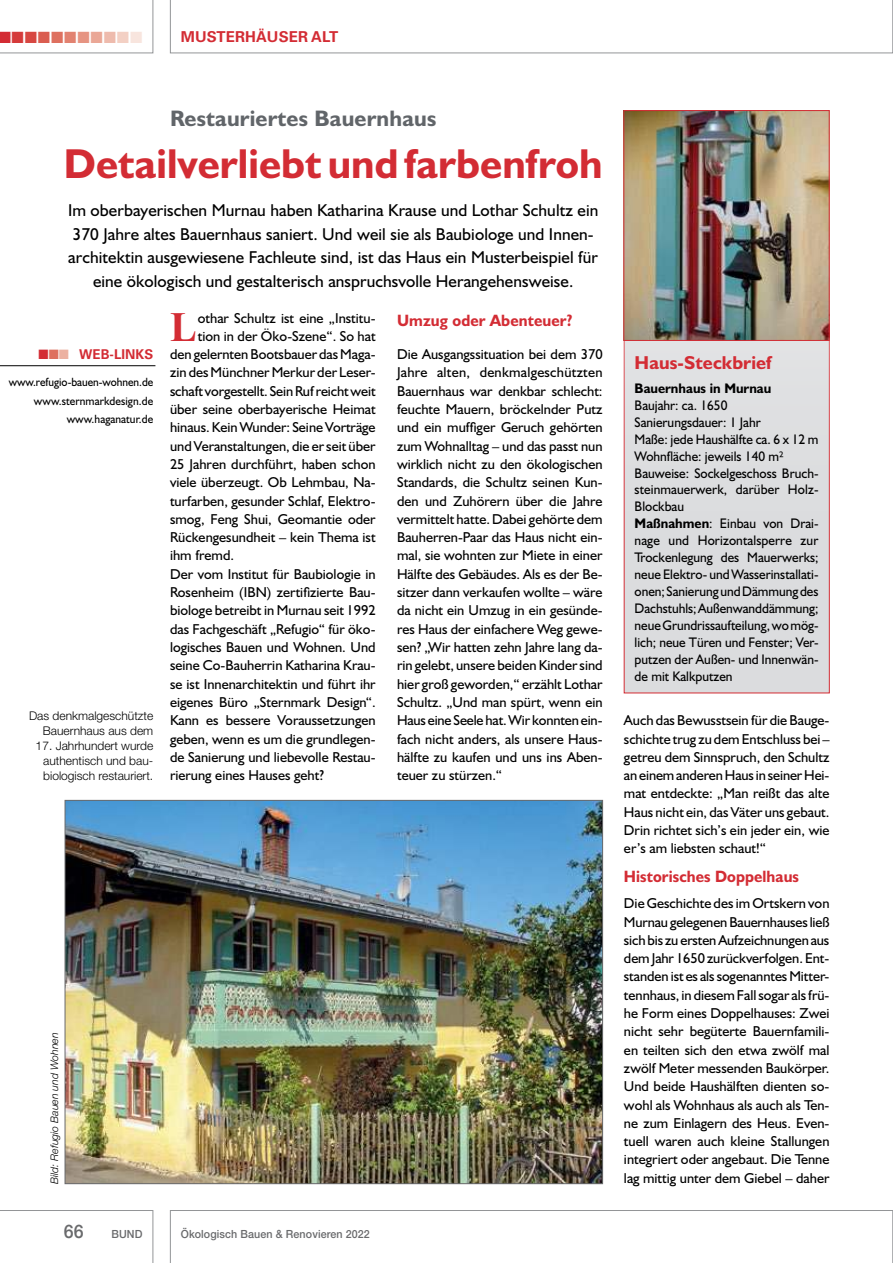
<style>
.page{position:relative;width:893px;height:1263px;background:#fff}
.page>*{position:absolute;margin:0;border:0;box-sizing:border-box;transform-origin:0 0}
.t1{font:700 42px "Humanist 521 BT";letter-spacing:.005em;color:#d32c34}
.t2{font:700 42px "Times New Roman";color:#d32c34;scale:.95 1}
.t3{font:700 22.5px "Humanist 521 BT";letter-spacing:.01em;color:#616569}
.t4{font:700 18.75px "Humanist 521 BT";letter-spacing:.005em;color:#d32c34}
.t5{font:500 18.75px "Helvetica Neue";color:#696a6c;scale:.95 1}
.t6{font:17.25px/23.7px "Humanist 521 BT";letter-spacing:.005em;color:#000;text-align:center}
.t7{font:700 16.5px "Humanist 521 BT";letter-spacing:.005em;color:#d32c34;scale:.95 1}
.t8{font:16.2px "Zapf Dingbats";color:#d32c34}
.t9{font:700 15px "Univers LT";letter-spacing:.005em;color:#d32c34}
.t10{font:14.4px/18.3px "Humanist 521 BT";color:#000;text-align:justify}
.t11{font:13.95px/17px "Humanist 521 BT";color:#000;scale:.96 1}
.t12{font:700 13.95px "Humanist 521 BT";color:#000;scale:.96 1}
.t13{font:700 13.5px "Univers LT";letter-spacing:.005em;color:#d32c34}
.t14{font:300 12px/15px "Helvetica Neue";color:#000;text-align:right}
.t15{font:12px/18.5px "Humanist 521 BT";letter-spacing:.005em;color:#000;text-align:right;scale:.94 1}
.t16{font:500 11.25px "Helvetica Neue";letter-spacing:.01em;color:#696a6c;scale:.95 1}
.t17{font:italic 300 10.5px "Helvetica Neue";letter-spacing:.005em;color:#000}
.s1{color:#d53a3a}
.s2{color:#d74741}
.s3{color:#da5d50}
.s4{color:#de705f}
.s5{color:#e28270}
.s6{color:#e69482}
.s7{color:#eaa796}
.s8{color:#eebbad}
.s9{color:#f3d0c4}
.s10{color:#f8e5de}
.s11{color:#ecb1a1}
.s12{color:#fff}
.s13{font-weight:700}
</style>
<div class="page">
<svg style="left:170px;top:0;width:723px;height:53px"></svg>
<svg style="left:0;top:0;width:153px;height:53px"></svg>
<svg style="left:170px;top:1210px;width:723px;height:53px"></svg>
<svg style="left:0;top:1210px;width:153px;height:53px"></svg>
<hr style="left:0;top:365px;width:155px;height:1px;background:#000">
<div style="left:624px;top:111px;width:205px;height:582px;background:#dbdcde"></div>
<img style="left:67px;top:802px;width:534px;height:380px">
<img style="left:626px;top:112px;width:201px;height:227px">
<div style="left:624px;top:110px;width:205px;height:231px;border:1px solid #d32c34"></div>
<p class="t8" style="left:-2px;top:28px;width:146px">■<span class="s1">■</span><span class="s2">■</span><span class="s3">■</span><span class="s4">■</span><span class="s5">■</span><span class="s6">■</span><span class="s7">■</span><span class="s8">■</span><span class="s9">■</span><span class="s10">■</span></p>
<p class="t9" style="left:181px;top:28px;width:159px">MUSTERHÄUSER ALT</p>
<h2 class="t3" style="left:170px;top:111px;width:268px">Restauriertes Bauernhaus</h2>
<h1 class="t1" style="left:64px;top:149px;width:540px">Detailverliebt und farbenfroh</h1>
<p class="t6" style="left:68px;top:199px;width:532px">Im oberbayerischen Murnau haben Katharina Krause und Lothar Schultz ein 370 Jahre altes Bauernhaus saniert. Und weil sie als Baubiologe und Innen&shy;architektin ausgewiesene Fachleute sind, ist das Haus ein Musterbeispiel für eine ökologisch und gestalterisch anspruchsvolle Herangehensweise.</p>
<p class="t13" style="left:39px;top:347px;width:116px">■<span class="s4">■</span><span class="s11">■</span><span class="s12">■</span>WEB-LINKS</p>
<p class="t15" style="left:9px;top:373px;width:155px">www.refugio-bauen-wohnen.de www.sternmarkdesign.de www.haganatur.de</p>
<p class="t14" style="left:29px;top:710px;width:126px">Das denkmalgeschützte<br>Bauernhaus aus dem</p>
<p class="t14" style="left:43px;top:740px;width:112px;text-align:justify;text-indent:-8px">17. Jahrhundert wurde authentisch und bau&shy;biologisch restauriert.</p>
<h1 class="t2" style="left:170px;top:302px;width:30px">L</h1>
<p class="t10" style="left:198px;top:309px;width:179px">othar Schultz ist eine „Institu-</p>
<p class="t10" style="left:198px;top:327px;width:179px">tion in der Öko-Szene“. So hat</p>
<p class="t10" style="left:170px;top:345px;width:207px">den gelernten Bootsbauer das Maga-</p>
<p class="t10" style="left:170px;top:364px;width:207px">zin des Münchner Merkur der Leser-</p>
<p class="t10" style="left:170px;top:382px;width:207px">schaft vorgestellt. Sein Ruf reicht weit</p>
<p class="t10" style="left:170px;top:400px;width:207px">über seine oberbayerische Heimat</p>
<p class="t10" style="left:170px;top:419px;width:207px">hinaus. Kein Wunder: Seine Vorträge</p>
<p class="t10" style="left:170px;top:437px;width:207px">und Veranstaltungen, die er seit über</p>
<p class="t10" style="left:170px;top:455px;width:207px">25 Jahren durchführt, haben schon</p>
<p class="t10" style="left:170px;top:473px;width:207px">viele überzeugt. Ob Lehmbau, Na-</p>
<p class="t10" style="left:170px;top:492px;width:207px">turfarben, gesunder Schlaf, Elektro-</p>
<p class="t10" style="left:170px;top:510px;width:207px">smog, Feng Shui, Geomantie oder</p>
<p class="t10" style="left:170px;top:528px;width:207px">Rückengesundheit – kein Thema ist</p>
<p class="t10" style="left:170px;top:547px;width:66px">ihm fremd.</p>
<p class="t10" style="left:170px;top:565px;width:207px">Der vom Institut für Baubiologie in</p>
<p class="t10" style="left:170px;top:583px;width:207px">Rosenheim (IBN) zertifizierte Bau-</p>
<p class="t10" style="left:170px;top:602px;width:207px">biologe betreibt in Murnau seit 1992</p>
<p class="t10" style="left:170px;top:620px;width:207px">das Fachgeschäft „Refugio“ für öko-</p>
<p class="t10" style="left:170px;top:638px;width:207px">logisches Bauen und Wohnen. Und</p>
<p class="t10" style="left:170px;top:656px;width:207px">seine Co-Bauherrin Katharina Krau-</p>
<p class="t10" style="left:170px;top:675px;width:207px">se ist Innenarchitektin und führt ihr</p>
<p class="t10" style="left:170px;top:693px;width:207px">eigenes Büro „Sternmark Design“.</p>
<p class="t10" style="left:170px;top:711px;width:207px">Kann es bessere Voraussetzungen</p>
<p class="t10" style="left:170px;top:730px;width:207px">geben, wenn es um die grundlegen-</p>
<p class="t10" style="left:170px;top:748px;width:207px">de Sanierung und liebevolle Restau-</p>
<p class="t10" style="left:170px;top:766px;width:155px">rierung eines Hauses geht?</p>
<p class="t7" style="left:397px;top:314px;width:186px">Umzug oder Abenteuer?</p>
<p class="t10" style="left:397px;top:345px;width:207px">Die Ausgangssituation bei dem 370<br>Jahre alten, denkmalgeschützten Bauernhaus war denkbar schlecht: feuchte Mauern, bröckelnder Putz und ein muffiger Geruch gehörten zum Wohnalltag – und das passt nun wirklich nicht zu den ökologischen Standards, die Schultz seinen Kun&shy;den und Zuhörern über die Jahre vermittelt hatte. Dabei gehörte dem Bauherren-Paar das Haus nicht ein&shy;mal, sie wohnten zur Miete in einer Hälfte des Gebäudes. Als es der Be&shy;sitzer dann verkaufen wollte – wäre da nicht ein Umzug in ein gesünde&shy;res Haus der einfachere Weg gewe&shy;sen? „Wir hatten zehn Jahre lang da&shy;rin gelebt, unsere beiden Kinder sind hier groß geworden,“ erzählt Lothar Schultz. „Und man spürt, wenn ein Haus eine Seele hat. Wir konnten ein&shy;fach nicht anders, als unsere Haus&shy;hälfte zu kaufen und uns ins Aben&shy;teuer zu stürzen.“</p>
<p class="t17" style="left:51px;top:1184px;width:153px;rotate:-90deg">Bild: Refugio Bauen und Wohnen</p>
<h3 class="t5" style="left:64px;top:1221px;width:23px">66</h3>
<p class="t16" style="left:111px;top:1227px;width:34px">BUND</p>
<p class="t16" style="left:181px;top:1227px;width:201px">Ökologisch Bauen &amp; Renovieren 2022</p>
<h3 class="t4" style="left:635px;top:356px;width:139px">Haus-Steckbrief</h3>
<p class="t12" style="left:635px;top:383px;width:144px">Bauernhaus in Murnau</p>
<p class="t11" style="left:635px;top:397px;width:193px">Baujahr: ca. 1650<br>Sanierungsdauer: 1 Jahr<br>Maße: jede Haushälfte ca. 6 x 12 m<br>Wohnfläche: jeweils 140 m²<br>Bauweise: Sockelgeschoss Bruch&shy;steinmauerwerk, darüber Holz-<br>Blockbau<br><span class="s13">Maßnahmen</span>: Einbau von Drai&shy;nage und Horizontalsperre zur<br>Trockenlegung des Mauerwerks; neue Elektro- und Wasserinstallati&shy;onen; Sanierung und Dämmung des<br>Dachstuhls; Außenwanddämmung; neue Grundrissaufteilung, wo mög&shy;lich; neue Türen und Fenster; Ver&shy;putzen der Außen- und Innenwän&shy;de mit Kalkputzen</p>
<p class="t10" style="left:624px;top:711px;width:207px">Auch das Bewusstsein für die Bauge&shy;schichte trug zu dem Entschluss bei – getreu dem Sinnspruch, den Schultz an einem anderen Haus in seiner Hei&shy;mat entdeckte: „Man reißt das alte Haus nicht ein, das Väter uns gebaut.<br>Drin richtet sich’s ein jeder ein, wie er’s am liebsten schaut!“</p>
<p class="t7" style="left:624px;top:870px;width:186px">Historisches Doppelhaus</p>
<p class="t10" style="left:624px;top:894px;width:207px">Die Geschichte des im Ortskern von Murnau gelegenen Bauernhauses ließ sich bis zu ersten Aufzeichnungen aus dem Jahr 1650 zurückverfolgen. Ent&shy;standen ist es als sogenanntes Mitter&shy;tennhaus, in diesem Fall sogar als frü&shy;he Form eines Doppelhauses: Zwei nicht sehr begüterte Bauernfamili&shy;en teilten sich den etwa zwölf mal zwölf Meter messenden Baukörper.<br>Und beide Haushälften dienten so&shy;wohl als Wohnhaus als auch als Ten&shy;ne zum Einlagern des Heus. Even&shy;tuell waren auch kleine Stallungen integriert oder angebaut. Die Tenne lag mittig unter dem Giebel – daher</p>
</div>
